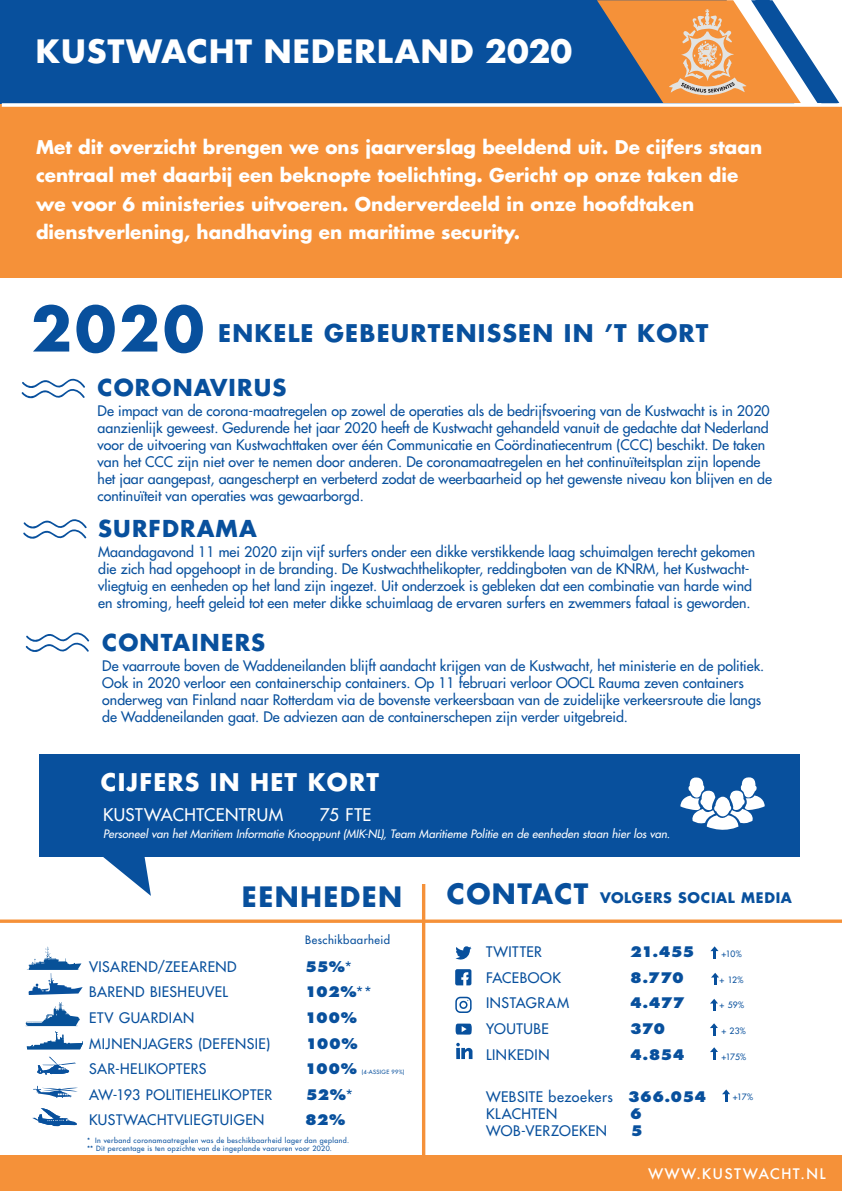
<style>
.page{position:relative;width:842px;height:1191px;background:#fff}
.page>*{position:absolute;margin:0;border:0;box-sizing:border-box;transform-origin:0 0}
.t1{font:700 59.9px "Futura Std";color:#08509d}
.t2{font:700 31.3px "Futura";color:#fff}
.t3{font:700 27.3px "Futura Std";letter-spacing:.05em;color:#08509d}
.t4{font:700 23.7px "Futura Std";letter-spacing:.05em;color:#08509d}
.t5{font:700 23.7px "Futura Std";letter-spacing:.05em;color:#fff}
.t6{font:700 22.7px "Futura Std";letter-spacing:.05em;color:#08509d}
.t7{font:700 18.4px/28.3px "Futura Std";color:#fff}
.t8{font:500 17px "Futura Std";letter-spacing:.03em;color:#fff}
.t9{font:500 14.2px/17px "Futura Std";color:#08509d}
.t10{font:500 14.2px/17px "Futura Std";letter-spacing:.03em;color:#08509d}
.t11{font:500 14.2px "Futura Std";letter-spacing:.035em;color:#08509d}
.t12{font:800 14.2px "Futura Std";letter-spacing:-.005em;color:#08509d}
.t13{font:500 14.2px "Futura Std";letter-spacing:.04em;color:#08509d}
.t14{font:700 14.2px "Futura Std";letter-spacing:.045em;color:#08509d}
.t15{font:500 14.2px "Futura";letter-spacing:.075em;color:#fff}
.t16{font:italic 500 11.3px "Futura Std";letter-spacing:.005em;color:#fff}
.t17{font:500 11.3px "Futura Std";letter-spacing:.045em;color:#08509d}
.t18{font:500 8.5px "Futura Std";letter-spacing:-.025em;color:#08509d}
.t19{font:500 7.1px/8.5px "Futura Std";letter-spacing:.06em;color:#08509d}
.t20{font:500 5.7px "Futura Std";letter-spacing:.055em;color:#08509d}
.s1{font-weight:400}
.s2{font-weight:800}
</style>
<div class="page">
<div style="left:39px;top:754px;width:760px;height:102px;background:#08509d"></div>
<div style="left:0;top:79px;width:842px;height:199px;background:#f59139"></div>
<div style="left:0;top:0;width:842px;height:103px;background:#08509d"></div>
<svg style="left:2px;top:103px;width:840px;height:4px;background:#f1edeb"></svg>
<svg style="left:597px;top:0;width:245px;height:106px"></svg>
<div style="left:0;top:1155px;width:842px;height:36px;background:#f59139"></div>
<hr style="left:422px;top:884px;width:3px;height:284px;background:#f59139">
<svg style="left:0;top:919px;width:842px;height:4px;background:#f6a156"></svg>
<svg style="left:680px;top:777px;width:85px;height:53px"></svg>
<svg style="left:32px;top:1108px;width:45px;height:18px"></svg>
<svg style="left:37px;top:1056px;width:39px;height:18px"></svg>
<svg style="left:33px;top:1085px;width:45px;height:13px"></svg>
<svg style="left:25px;top:1002px;width:58px;height:47px"></svg>
<svg style="left:21px;top:378px;width:64px;height:21px"></svg>
<svg style="left:23px;top:519px;width:64px;height:20px"></svg>
<svg style="left:25px;top:632px;width:65px;height:20px"></svg>
<svg style="left:98px;top:856px;width:53px;height:40px"></svg>
<svg style="left:710px;top:998px;width:8px;height:13px"></svg>
<svg style="left:711px;top:972px;width:8px;height:13px"></svg>
<svg style="left:710px;top:946px;width:8px;height:12px"></svg>
<svg style="left:710px;top:1023px;width:8px;height:12px"></svg>
<svg style="left:710px;top:1047px;width:8px;height:12px"></svg>
<svg style="left:455px;top:969px;width:16px;height:16px"></svg>
<svg style="left:456px;top:1023px;width:16px;height:11px"></svg>
<svg style="left:456px;top:946px;width:15px;height:14px"></svg>
<svg style="left:456px;top:1042px;width:16px;height:17px"></svg>
<svg style="left:455px;top:996px;width:17px;height:17px"></svg>
<svg style="left:27px;top:946px;width:56px;height:49px"></svg>
<svg style="left:722px;top:1089px;width:8px;height:12px"></svg>
<h2 class="t2" style="left:35px;top:29px;width:538px">KUSTWACHT NEDERLAND 2020</h2>
<p class="t7" style="left:36px;top:133px;width:728px">Met dit overzicht brengen we ons jaarverslag beeldend uit. De cijfers staan centraal met daarbij een beknopte toelichting. Gericht op onze taken die we voor 6 ministeries uitvoeren. Onderverdeeld in onze hoofdtaken dienstverlening, handhaving en maritime security.</p>
<h1 class="t1" style="left:31px;top:289px;width:175px">2020</h1>
<h3 class="t4" style="left:218px;top:317px;width:492px">ENKELE GEBEURTENISSEN IN ’T KORT</h3>
<h3 class="t6" style="left:98px;top:372px;width:190px">CORONAVIRUS</h3>
<p class="t9" style="left:98px;top:402px;width:676px">De impact van de corona-maatregelen op zowel de operaties als de bedrijfsvoering van de Kustwacht is in 2020 aanzienlijk geweest. Gedurende het jaar 2020 heeft de Kustwacht gehandeld vanuit de gedachte dat Nederland voor de uitvoering van Kustwachttaken over één Communicatie en Coördinatiecentrum (CCC) beschikt. De taken van het CCC zijn niet over te nemen door anderen. De coronamaatregelen en het continuïteitsplan zijn lopende het jaar aangepast, aangescherpt en verbeterd zodat de weerbaarheid op het gewenste niveau kon blijven en de continuïteit van operaties was gewaarborgd.</p>
<h3 class="t6" style="left:98px;top:513px;width:160px">SURFDRAMA</h3>
<p class="t9" style="left:98px;top:543px;width:658px">Maandagavond 11 mei 2020 zijn vijf surfers onder een dikke verstikkende laag schuimalgen terecht gekomen die zich had opgehoopt in de branding. De Kustwachthelikopter, reddingboten van de KNRM, het Kustwacht&shy;vliegtuig en eenheden op het land zijn ingezet. Uit onderzoek is gebleken dat een combinatie van harde wind en stroming, heeft geleid tot een meter dikke schuimlaag de ervaren surfers en zwemmers fataal is geworden.</p>
<h3 class="t6" style="left:102px;top:627px;width:164px">CONTAINERS</h3>
<p class="t9" style="left:102px;top:657px;width:663px">De vaarroute boven de Waddeneilanden blijft aandacht krijgen van de Kustwacht, het ministerie en de politiek.<br>Ook in 2020 verloor een containerschip containers. Op 11 februari verloor OOCL Rauma zeven containers onderweg van Finland naar Rotterdam via de bovenste verkeersbaan van de zuidelijke verkeersroute die langs de Waddeneilanden gaat. De adviezen aan de containerschepen zijn verder uitgebreid.</p>
<h3 class="t5" style="left:101px;top:766px;width:280px">CIJFERS IN HET KORT</h3>
<p class="t8" style="left:103px;top:804px;width:182px">KUSTWACHTCENTRUM</p>
<p class="t8" style="left:320px;top:804px;width:53px">75 FTE</p>
<p class="t16" style="left:103px;top:827px;width:568px">Personeel van het Maritiem Informatie Knooppunt (MIK-NL), Team Maritieme Politie en de eenheden staan hier los van.</p>
<h3 class="t3" style="left:242px;top:878px;width:162px">EENHEDEN</h3>
<h3 class="t3" style="left:447px;top:875px;width:143px">CONTACT</h3>
<p class="t14" style="left:600px;top:888px;width:193px">VOLGERS SOCIAL MEDIA</p>
<p class="t17" style="left:305px;top:933px;width:87px">Beschikbaarheid</p>
<p class="t10" style="left:89px;top:958px;width:149px">VISAREND/ZEEAREND</p>
<p class="t12" style="left:305px;top:957px;width:49px">55%<span class="s1">*</span></p>
<p class="t10" style="left:89px;top:983px;width:140px">BAREND BIESHEUVEL</p>
<p class="t12" style="left:305px;top:983px;width:68px">102%<span class="s1">**</span></p>
<p class="t13" style="left:89px;top:1008px;width:107px">ETV GUARDIAN</p>
<p class="t12" style="left:305px;top:1008px;width:53px">100%</p>
<p class="t11" style="left:89px;top:1034px;width:183px">MIJNENJAGERS (DEFENSIE)</p>
<p class="t12" style="left:306px;top:1034px;width:53px">100%</p>
<p class="t11" style="left:89px;top:1059px;width:119px">SAR-HELIKOPTERS</p>
<p class="t12" style="left:305px;top:1059px;width:53px">100%</p>
<p class="t20" style="left:362px;top:1068px;width:44px">(4-ASSIGE 99%)</p>
<p class="t10" style="left:89px;top:1085px;width:185px">AW-193 POLITIEHELIKOPTER</p>
<p class="t12" style="left:306px;top:1085px;width:49px">52%<span class="s1">*</span></p>
<p class="t11" style="left:89px;top:1111px;width:177px">KUSTWACHTVLIEGTUIGEN</p>
<p class="t12" style="left:305px;top:1110px;width:42px">82%</p>
<p class="t19" style="left:87px;top:1135px;width:264px">* In verband coronamaatregelen was de beschikbaarheid lager dan gepland. ** Dit percentage is ten opzichte van de ingeplande vaaruren voor 2020.</p>
<p class="t10" style="left:486px;top:943px;width:57px">TWITTER</p>
<p class="t12" style="left:630px;top:943px;width:66px">21.455</p>
<p class="t18" style="left:721px;top:949px;width:22px">+10%</p>
<p class="t10" style="left:486px;top:969px;width:76px">FACEBOOK</p>
<p class="t12" style="left:630px;top:968px;width:55px">8.770</p>
<p class="t18" style="left:719px;top:974px;width:26px">+ 12%</p>
<p class="t13" style="left:486px;top:994px;width:85px">INSTAGRAM</p>
<p class="t12" style="left:630px;top:994px;width:56px">4.477</p>
<p class="t18" style="left:719px;top:1000px;width:26px">+ 59%</p>
<p class="t11" style="left:486px;top:1019px;width:64px">YOUTUBE</p>
<p class="t12" style="left:630px;top:1019px;width:37px">370</p>
<p class="t18" style="left:721px;top:1025px;width:26px">+ 23%</p>
<p class="t13" style="left:486px;top:1045px;width:65px">LINKEDIN</p>
<p class="t12" style="left:630px;top:1045px;width:56px">4.854</p>
<p class="t18" style="left:721px;top:1051px;width:26px">+175%</p>
<p class="t10" style="left:486px;top:1088px;width:222px">WEBSITE bezoekers <span class="s2">366.054<br></span>KLACHTEN</p>
<p class="t18" style="left:733px;top:1091px;width:22px">+17%</p>
<p class="t12" style="left:630px;top:1104px;width:13px">6</p>
<p class="t10" style="left:486px;top:1122px;width:122px">WOB-VERZOEKEN</p>
<p class="t12" style="left:631px;top:1121px;width:13px">5</p>
<p class="t15" style="left:648px;top:1163px;width:179px">WWW.KUSTWACHT.NL</p>
</div>
